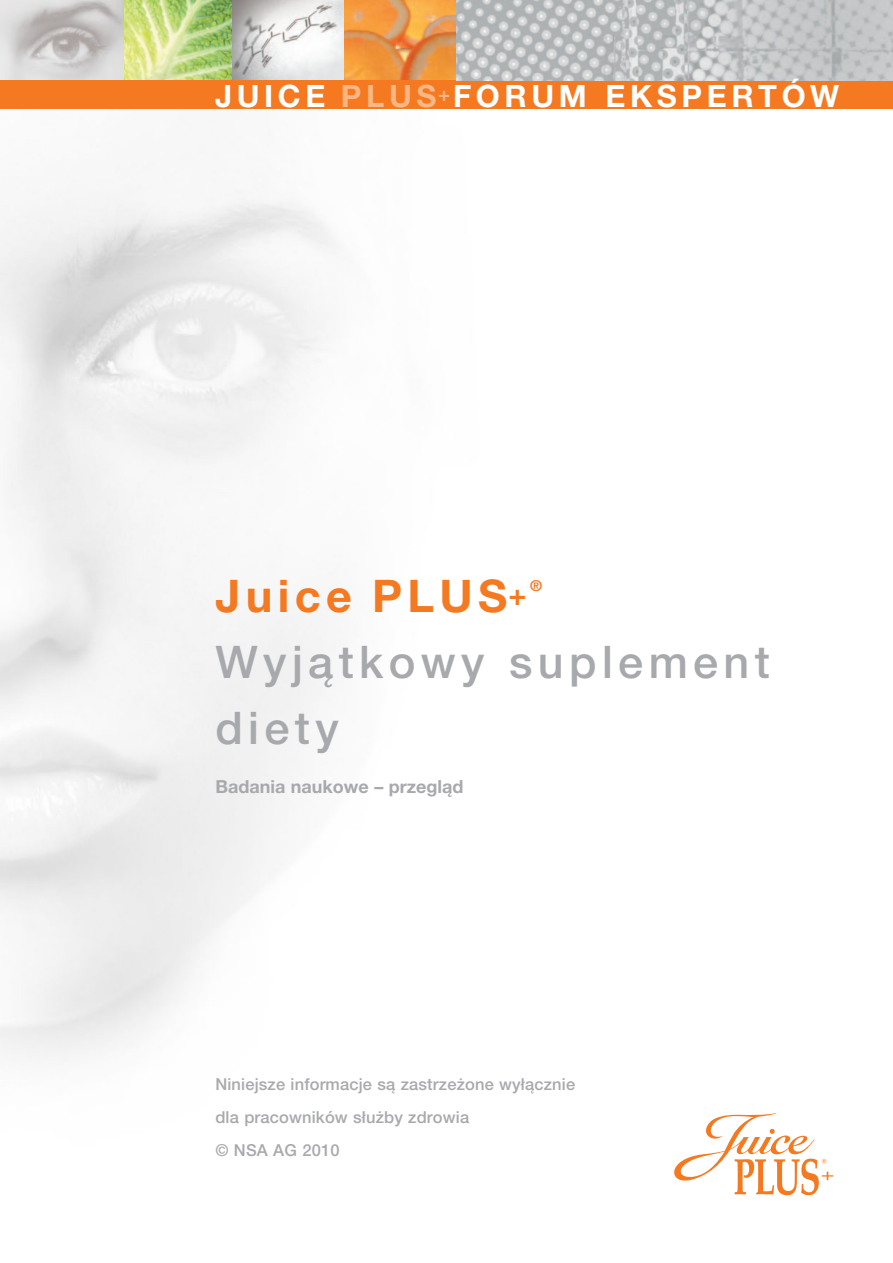
<style>
.page{position:relative;width:893px;height:1263px;background:#fff}
.page>*{position:absolute;margin:0;border:0;box-sizing:border-box;transform-origin:0 0}
.t1{font:500 45px/66px "Helvetica Neue CE";letter-spacing:.12em;color:#a8a9ad}
.t2{font:700 45px "Helvetica Neue CE";letter-spacing:.12em;color:#f47921}
.t3{font:700 30.75px "Helvetica Neue CE";letter-spacing:.15em;color:#fff}
.t4{font:700 18px "Helvetica Neue CE";color:#a8a9ad}
.t5{font:500 16.5px/33px "Helvetica Neue CE";letter-spacing:.01em;color:#a8a9ad}
.t6{font:700 15px "Helvetica Neue CE";color:#f47921}
.s1{color:#fab783}
</style>
<div class="page">
<img style="left:0;top:0;width:233px;height:81px">
<svg style="left:233px;top:0;width:111px;height:81px"></svg>
<svg style="left:344px;top:0;width:112px;height:81px"></svg>
<div style="left:0;top:81px;width:893px;height:28px;background:#f47921"></div>
<svg style="left:456px;top:0;width:437px;height:81px"></svg>
<svg style="left:674px;top:1113px;width:159px;height:82px"></svg>
<h2 class="t3" style="left:215px;top:77px;width:626px">JUICE <span class="s1">PLUS</span><sup>+</sup>FORUM EKSPERTÓW</h2>
<h1 class="t2" style="left:215px;top:568px;width:312px">Juice PLUS<sup>+</sup></h1>
<p class="t6" style="left:530px;top:576px;width:13px">®</p>
<h1 class="t1" style="left:215px;top:628px;width:556px">Wyjątkowy suplement diety</h1>
<p class="t4" style="left:215px;top:776px;width:250px">Badania naukowe – przegląd</p>
<p class="t5" style="left:215px;top:1068px;width:361px">Niniejsze informacje są zastrzeżone wyłącznie dla pracowników służby zdrowia<br>© NSA AG 2010</p>
</div>
